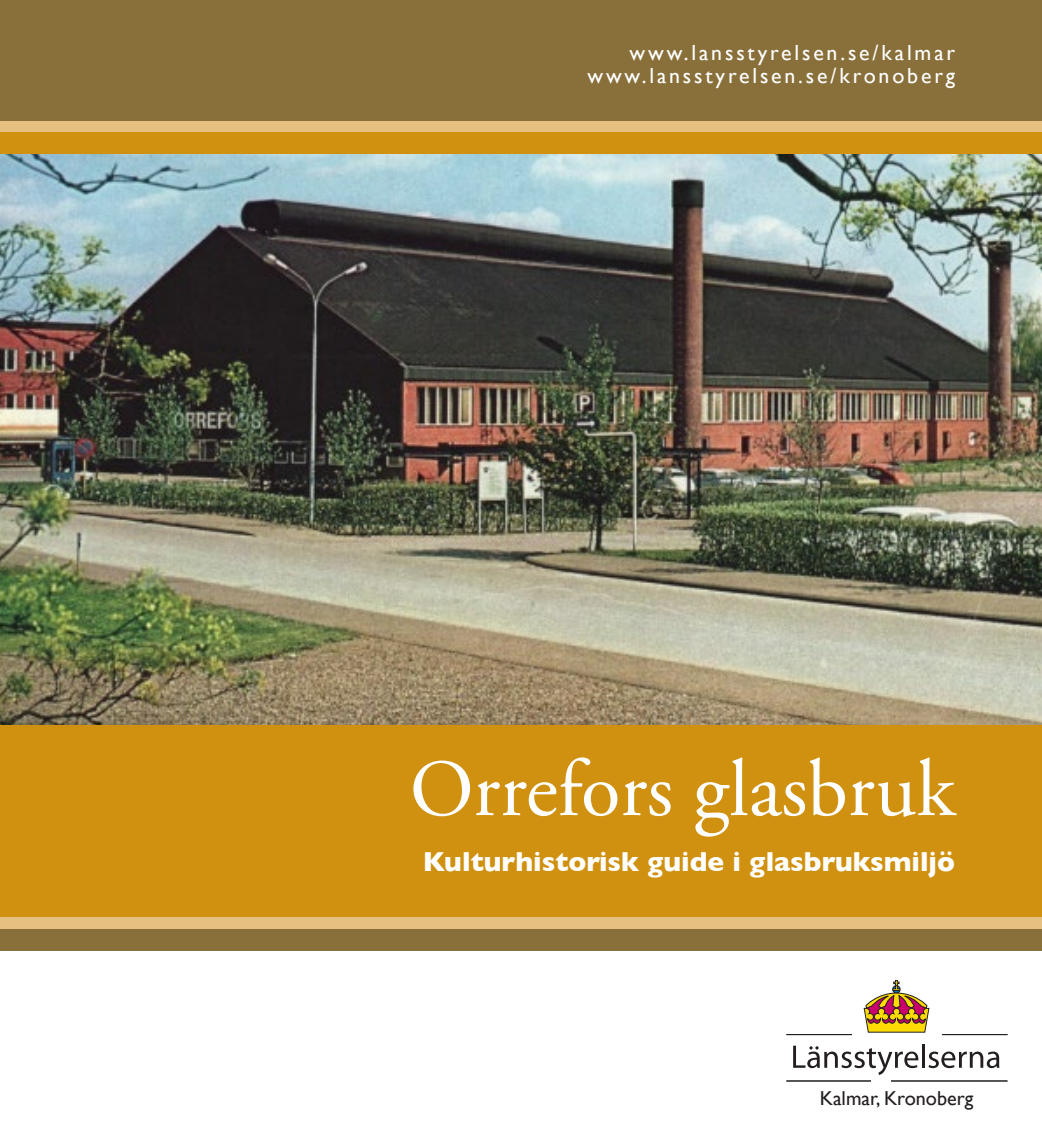
<style>
.page{position:relative;width:1042px;height:1141px;background:#fff}
.page>*{position:absolute;margin:0;border:0;box-sizing:border-box;transform-origin:0 0}
.t1{font:80.5px "Adobe Garamond Pro";color:#fff}
.t2{font:700 28px "Gill Sans";color:#fff}
.t3{font:21.88px/22.8px "Gill Sans";letter-spacing:.13em;color:#fff;text-align:right}
.t4{font:20.12px "Gill Sans";color:#231f20}
</style>
<div class="page">
<img style="left:0;top:154px;width:1042px;height:571px">
<div style="left:0;top:725px;width:1042px;height:192px;background:#cf910f"></div>
<div style="left:0;top:928px;width:1042px;height:22px;background:#89703b"></div>
<div style="left:0;top:132px;width:1042px;height:22px;background:#cf910f"></div>
<div style="left:0;top:917px;width:1042px;height:11px;background:#e6c081"></div>
<div style="left:0;top:121px;width:1042px;height:11px;background:#e6c081"></div>
<svg style="left:793px;top:1046px;width:125px;height:29px"></svg>
<hr style="left:922px;top:1044px;width:3px;height:24px;background:#231f20">
<svg style="left:928px;top:1052px;width:71px;height:16px"></svg>
<hr style="left:786px;top:1034px;width:66px;height:1px;background:#231f20">
<hr style="left:942px;top:1034px;width:65px;height:1px;background:#231f20">
<hr style="left:891px;top:1081px;width:116px;height:1px;background:#231f20">
<hr style="left:786px;top:1081px;width:85px;height:1px;background:#231f20">
<svg style="left:863px;top:980px;width:66px;height:53px"></svg>
<div style="left:0;top:0;width:1042px;height:121px;background:#89703b"></div>
<p class="t3" style="left:587px;top:41px;width:369px">www.lansstyrelsen.se/kalmar www.lansstyrelsen.se/kronoberg</p>
<h1 class="t1" style="left:410px;top:741px;width:547px">Orrefors glasbruk</h1>
<p class="t2" style="left:423px;top:839px;width:534px">Kulturhistorisk guide i glasbruksmiljö</p>
<p class="t4" style="left:820px;top:1086px;width:155px">Kalmar, Kronoberg</p>
</div>
